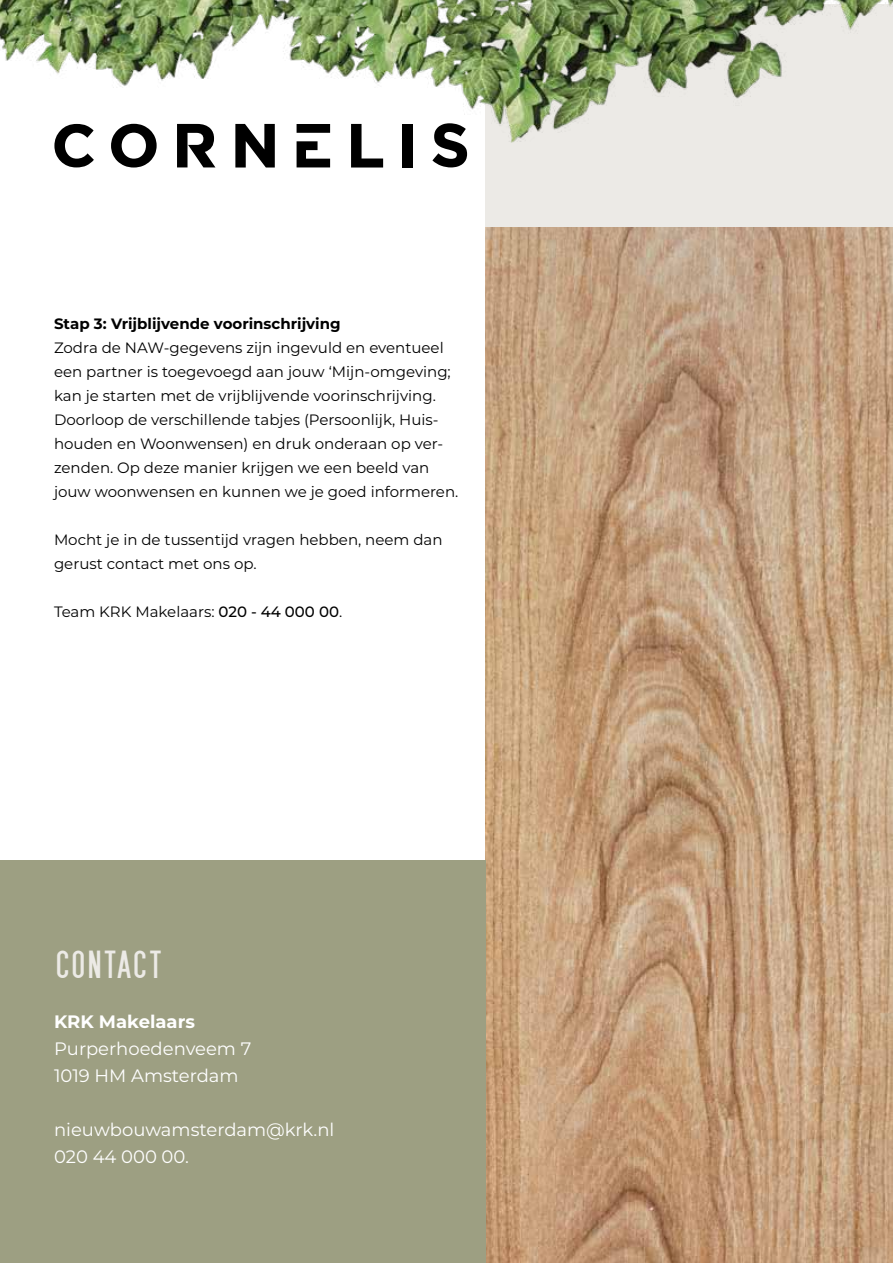
<style>
.page{position:relative;width:893px;height:1263px;background:#fff}
.page>*{position:absolute;margin:0;border:0;box-sizing:border-box;transform-origin:0 0}
.t1{font:700 61.65px "Baba Pro";letter-spacing:.075em;color:#000}
.t2{font:45px "SF Movie Poster";letter-spacing:-.03em;color:#eceae6}
.t3{font:18px/27px "Montserrat";color:#fff}
.t4{font:700 18px "Montserrat";color:#fff}
.t5{font:15px/24px "Montserrat";color:#000}
.t6{font:700 15px "Montserrat";color:#000}
.s1{font-weight:500}
</style>
<div class="page">
<div style="left:486px;top:4px;width:407px;height:223px;background:#eceae6"></div>
<img style="left:0;top:0;width:893px;height:143px">
<img style="left:486px;top:228px;width:407px;height:1035px">
<div style="left:0;top:860px;width:486px;height:403px;background:#9d9f82"></div>
<h1 class="t1" style="left:54px;top:112px;width:430px">CORNELIS</h1>
<p class="t6" style="left:54px;top:313px;width:288px">Stap 3: Vrijblijvende voorinschrijving</p>
<p class="t5" style="left:54px;top:335px;width:406px">Zodra de NAW-gegevens zijn ingevuld en eventueel een partner is toegevoegd aan jouw ‘Mijn-omgeving; kan je starten met de vrijblijvende voorinschrijving.<br>Doorloop de verschillende tabjes (Persoonlijk, Huis&shy;houden en Woonwensen) en druk onderaan op ver&shy;zenden. Op deze manier krijgen we een beeld van jouw woonwensen en kunnen we je goed informeren.</p>
<p class="t5" style="left:54px;top:527px;width:390px">Mocht je in de tussentijd vragen hebben, neem dan gerust contact met ons op.</p>
<p class="t5" style="left:54px;top:599px;width:290px">Team KRK Makelaars: <span class="s1">020 - 44 000 00</span>.</p>
<h2 class="t2" style="left:54px;top:936px;width:112px">contact</h2>
<p class="t4" style="left:54px;top:1008px;width:142px">KRK Makelaars</p>
<p class="t3" style="left:54px;top:1034px;width:199px">Purperhoedenveem 7<br>1019 HM Amsterdam</p>
<p class="t3" style="left:54px;top:1115px;width:282px">nieuwbouwamsterdam@krk.nl<br>020 44 000 00.</p>
</div>
